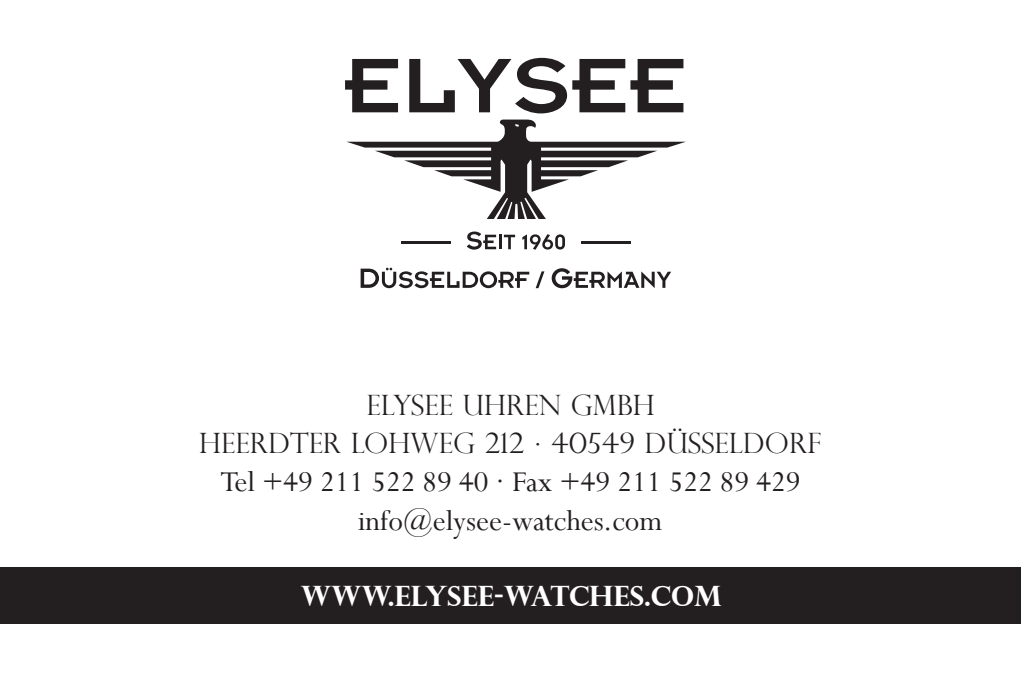
<style>
.page{position:relative;width:1021px;height:681px;background:#fff}
.page>*{position:absolute;margin:0;border:0;box-sizing:border-box;transform-origin:0 0}
.t1{font:32px/38.4px "Perpetua";color:#231f20;text-align:center}
.t2{font:300 28px/38.4px "Perpetua Titling";color:#231f20;text-align:center}
.t3{font:700 28px "Perpetua Titling";color:#fff}
.s1{font-family:"Perpetua";font-weight:400}
</style>
<div class="page">
<div style="left:0;top:567px;width:1020px;height:57px;background:#231f20"></div>
<svg style="left:360px;top:267px;width:169px;height:21px"></svg>
<svg style="left:535px;top:271px;width:9px;height:17px"></svg>
<svg style="left:551px;top:268px;width:120px;height:20px"></svg>
<svg style="left:466px;top:231px;width:49px;height:18px"></svg>
<svg style="left:522px;top:234px;width:31px;height:16px"></svg>
<svg style="left:555px;top:234px;width:10px;height:15px"></svg>
<hr style="left:401px;top:241px;width:49px;height:2px;background:#231f20">
<hr style="left:581px;top:241px;width:49px;height:2px;background:#231f20">
<svg style="left:345px;top:59px;width:53px;height:53px"></svg>
<svg style="left:409px;top:58px;width:274px;height:55px"></svg>
<svg style="left:346px;top:119px;width:340px;height:100px"></svg>
<p class="t2" style="left:199px;top:385px;width:624px">ELYSEE UHREN GMBH<br>HEERDTER LOHWEG 212 <span class="s1">·</span> 40549 DÜSSELDORF</p>
<p class="t1" style="left:220px;top:462px;width:581px">Tel +49 211 522 89 40 · Fax +49 211 522 89 429 info@elysee-watches.com</p>
<p class="t3" style="left:301px;top:578px;width:422px">WWW.ELYSEE-WATCHES.COM</p>
</div>
